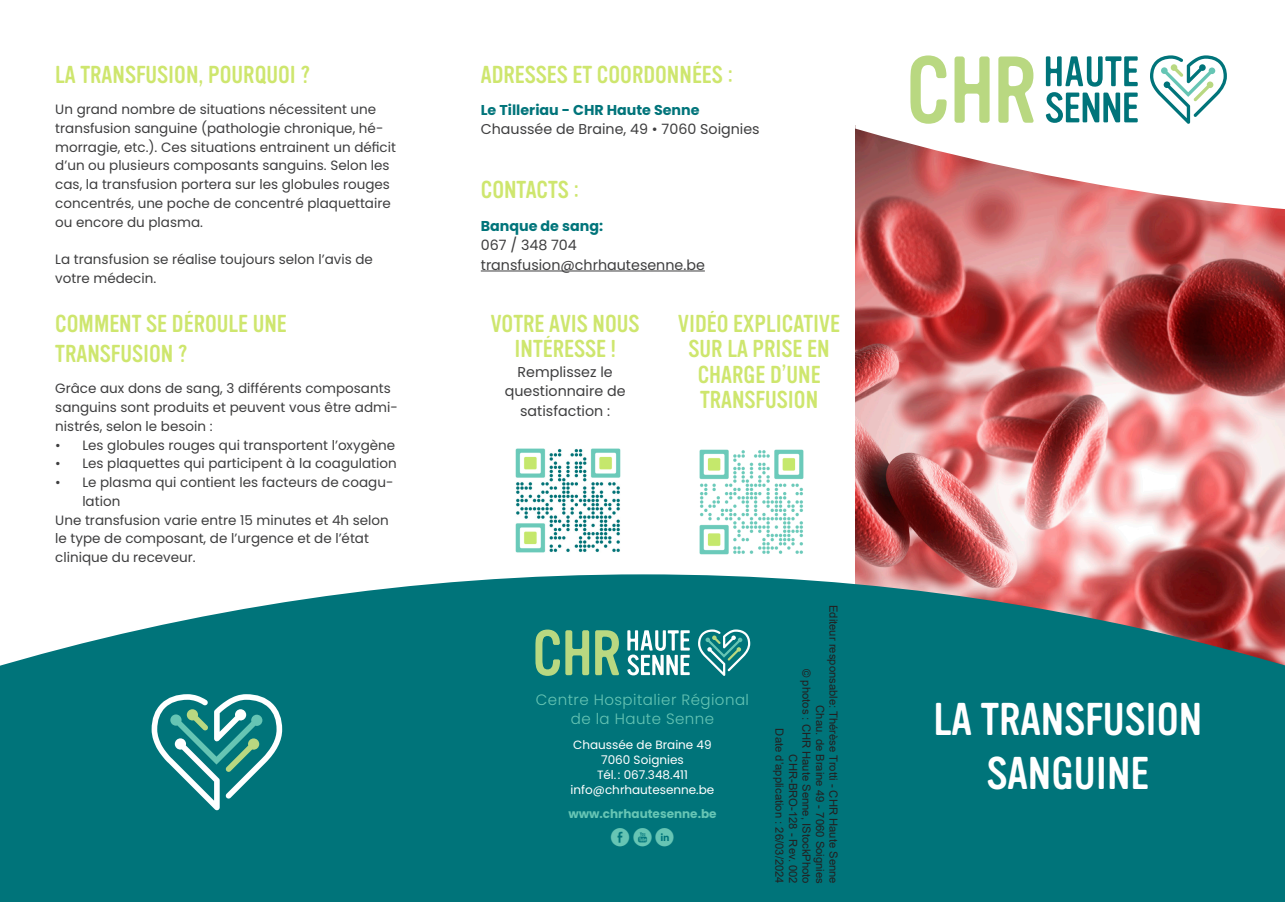
<style>
.page{position:relative;width:1285px;height:902px;background:#fff}
.page>*{position:absolute;margin:0;border:0;box-sizing:border-box;transform-origin:0 0}
.t1{font:45px "Vinyl OT";color:#fff}
.Sous-titre{font:24px/25.5px "Vinyl OT";color:#cee66e;text-align:center}
.t2{font:18px "Social Media Circled";color:#66c5b4}
.t3{font:300 15px/18.8px "Poppins";letter-spacing:.03em;color:#66c5b4;text-align:center}
.Texte_courant_gris{font:14.25px/19.5px "Poppins";color:#3e3e3f}
.Sous-titre-2{font:14.25px/19.5px "Poppins";color:#3e3e3f;text-align:center}
.Texte_courant_gris-2{font:700 14.25px "Poppins";color:#00747a}
.t4{font:13.5px/18.8px "Poppins";color:#3e3e3f}
.t5{font:12px "Poppins";color:#fff}
.t6{font:700 12px "Poppins";color:#66c5b4}
.t7{font:11.25px "Arial";color:#231f20}
.s1{font-weight:700;color:#00747a}
</style>
<div class="page">
<img style="left:855px;top:210px;width:429px;height:364px">
<svg style="left:0;top:574px;width:1284px;height:327px;background:#167a7f"></svg>
<svg style="left:627px;top:630px;width:62px;height:45px"></svg>
<svg style="left:535px;top:629px;width:54px;height:46px;background:#5da67d"></svg>
<svg style="left:595px;top:630px;width:24px;height:45px"></svg>
<svg style="left:698px;top:629px;width:52px;height:46px;background:#3b9596"></svg>
<svg style="left:152px;top:694px;width:130px;height:116px"></svg>
<hr style="left:480px;top:270px;width:224px;height:1px;background:#3e3e3f">
<svg style="left:855px;top:56px;width:429px;height:154px"></svg>
<svg style="left:1045px;top:56px;width:92px;height:67px"></svg>
<svg style="left:910px;top:55px;width:36px;height:69px"></svg>
<svg style="left:954px;top:56px;width:35px;height:67px"></svg>
<svg style="left:998px;top:56px;width:35px;height:67px"></svg>
<svg style="left:1149px;top:55px;width:77px;height:69px"></svg>
<img style="left:515px;top:448px;width:106px;height:105px">
<img style="left:699px;top:449px;width:105px;height:106px">
<p class="Sous-titre" style="left:55px;top:62px;width:256px">LA TRANSFUSION, POURQUOI ?</p>
<p class="t4" style="left:55px;top:100px;width:342px">Un grand nombre de situations nécessitent une transfusion sanguine (pathologie chronique, hé&shy;morragie, etc.). Ces situations entrainent un déficit d’un ou plusieurs composants sanguins. Selon les cas, la transfusion portera sur les globules rouges concentrés, une poche de concentré plaquettaire ou encore du plasma.</p>
<p class="t4" style="left:55px;top:250px;width:319px">La transfusion se réalise toujours selon l’avis de votre médecin.</p>
<p class="Sous-titre" style="left:55px;top:309px;width:233px;line-height:30px;text-align:left">COMMENT SE DÉROULE UNE<br>TRANSFUSION ?</p>
<p class="t4" style="left:55px;top:379px;width:344px">Grâce aux dons de sang, 3 différents composants sanguins sont produits et peuvent vous être admi&shy;nistrés, selon le besoin :</p>
<p class="t4" style="left:55px;top:435px;width:341px">• Les globules rouges qui transportent l’oxygène</p>
<p class="t4" style="left:55px;top:454px;width:343px">• Les plaquettes qui participent à la coagulation</p>
<p class="t4" style="left:82px;top:473px;width:312px;text-indent:-27px">• Le plasma qui contient les facteurs de coagu&shy;lation</p>
<p class="t4" style="left:55px;top:510px;width:335px">Une transfusion varie entre 15 minutes et 4h selon le type de composant, de l’urgence et de l’état clinique du receveur.</p>
<p class="Sous-titre" style="left:480px;top:62px;width:254px">ADRESSES ET COORDONNÉES :</p>
<p class="Texte_courant_gris" style="left:480px;top:100px;width:280px"><span class="s1">Le Tilleriau - CHR Haute Senne<br></span>Chaussée de Braine, 49 • 7060 Soignies</p>
<p class="Sous-titre" style="left:480px;top:178px;width:100px">CONTACTS :</p>
<p class="Texte_courant_gris-2" style="left:480px;top:217px;width:124px">Banque de sang:</p>
<p class="Texte_courant_gris" style="left:480px;top:235px;width:225px">067 / 348 704 transfusion@chrhautesenne.be</p>
<p class="Sous-titre" style="left:490px;top:311px;width:150px">VOTRE AVIS NOUS<br>INTÉRESSE !</p>
<p class="Sous-titre-2" style="left:504px;top:362px;width:122px">Remplissez le questionnaire de satisfaction :</p>
<p class="Sous-titre" style="left:678px;top:311px;width:163px">VIDÉO EXPLICATIVE<br>SUR LA PRISE EN<br>CHARGE D’UNE<br>TRANSFUSION</p>
<p class="t3" style="left:536px;top:690px;width:214px">Centre Hospitalier Régional de la Haute Senne</p>
<p class="t5" style="left:573px;top:737px;width:140px">Chaussée de Braine 49</p>
<p class="t5" style="left:601px;top:752px;width:84px">7060 Soignies</p>
<p class="t5" style="left:597px;top:767px;width:92px">Tél. : 067.348.411</p>
<p class="t5" style="left:570px;top:782px;width:145px">info@chrhautesenne.be</p>
<p class="t6" style="left:568px;top:806px;width:150px">www.chrhautesenne.be</p>
<p class="t2" style="left:610px;top:828px;width:65px">EP C</p>
<p class="t7" style="left:841px;top:604px;width:280px;rotate:90deg">Editeur responsable: Thérèse Trotti - CHR Haute Senne</p>
<p class="t7" style="left:814px;top:668px;width:216px;rotate:90deg">© photos : CHR Haute Senne, IStockPhoto</p>
<p class="t7" style="left:827px;top:705px;width:180px;rotate:90deg">Chau. de Braine 49 - 7060 Soignies</p>
<p class="t7" style="left:787px;top:728px;width:157px;rotate:90deg">Date d’application : 26/03/2024</p>
<p class="t7" style="left:800px;top:754px;width:131px;rotate:90deg">CHR-BRO-128 - Rev. 002</p>
<p class="t1" style="left:933px;top:694px;width:270px">LA TRANSFUSION</p>
<p class="t1" style="left:986px;top:748px;width:164px">SANGUINE</p>
</div>
